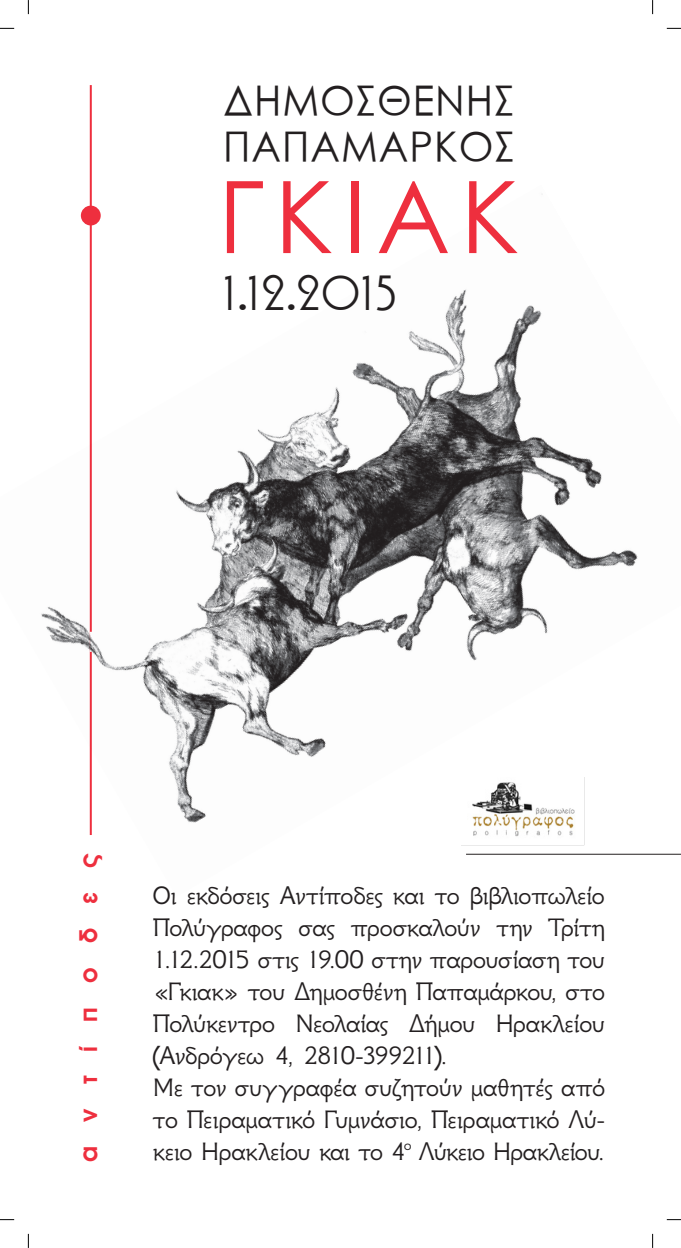
<style>
.page{position:relative;width:681px;height:1248px;background:#fff}
.page>*{position:absolute;margin:0;border:0;box-sizing:border-box;transform-origin:0 0}
.t1{font:100px "SK Century Gothic Pol Uni W";letter-spacing:.1em;color:#ee2f3e}
.t2{font:46px "MS Ferreto Normal";letter-spacing:.05em;color:#231f20}
.t3{font:40px "SK Century Gothic Pol Uni W";letter-spacing:.025em;color:#231f20}
.t4{font:28px/32px "GFS Neohellenic";letter-spacing:-.035em;color:#231f20;text-align:justify}
.t5{font:700 24px "CPAVANTGARDE";letter-spacing:1em;color:#ee2f3e}
</style>
<div class="page">
<svg style="left:28px;top:0;width:1px;height:14px"></svg>
<svg style="left:0;top:28px;width:14px;height:1px"></svg>
<svg style="left:652px;top:0;width:1px;height:14px"></svg>
<svg style="left:666px;top:28px;width:14px;height:1px"></svg>
<svg style="left:28px;top:1233px;width:1px;height:14px"></svg>
<svg style="left:0;top:1219px;width:14px;height:1px"></svg>
<svg style="left:652px;top:1233px;width:1px;height:14px"></svg>
<svg style="left:666px;top:1219px;width:14px;height:1px"></svg>
<hr style="left:90px;top:85px;width:2px;height:750px;background:#ee2f3e">
<img style="left:41px;top:185px;width:639px;height:670px">
<p class="t3" style="left:223px;top:78px;width:292px">ΔΗΜΟΣΘΕΝΗΣ</p>
<p class="t3" style="left:223px;top:124px;width:293px">ΠΑΠΑΜΑΡΚΟΣ</p>
<p class="t1" style="left:218px;top:160px;width:303px">ΓΚΙΑΚ</p>
<p class="t2" style="left:224px;top:268px;width:175px">1.12.2015</p>
<p class="t5" style="left:73px;top:1161px;width:309px;rotate:-90deg">αντίποδες</p>
<p class="t4" style="left:153px;top:876px;width:454px">Οι εκδόσεις Αντίποδες και το βιβλιοπωλείο Πολύγραφος σας προσκαλούν την Τρίτη 1.12.2015 στις 19.00 στην παρουσίαση του «Γκιακ» του Δημοσθένη Παπαμάρκου, στο Πολύκεντρο Νεολαίας Δήμου Ηρακλείου (Ανδρόγεω 4, 2810-399211).</p>
<p class="t4" style="left:153px;top:1068px;width:454px">Με τον συγγραφέα συζητούν μαθητές από το Πειραματικό Γυμνάσιο, Πειραματικό Λύ&shy;κειο Ηρακλείου και το 4<sup>ο</sup> Λύκειο Ηρακλείου.</p>
</div>
